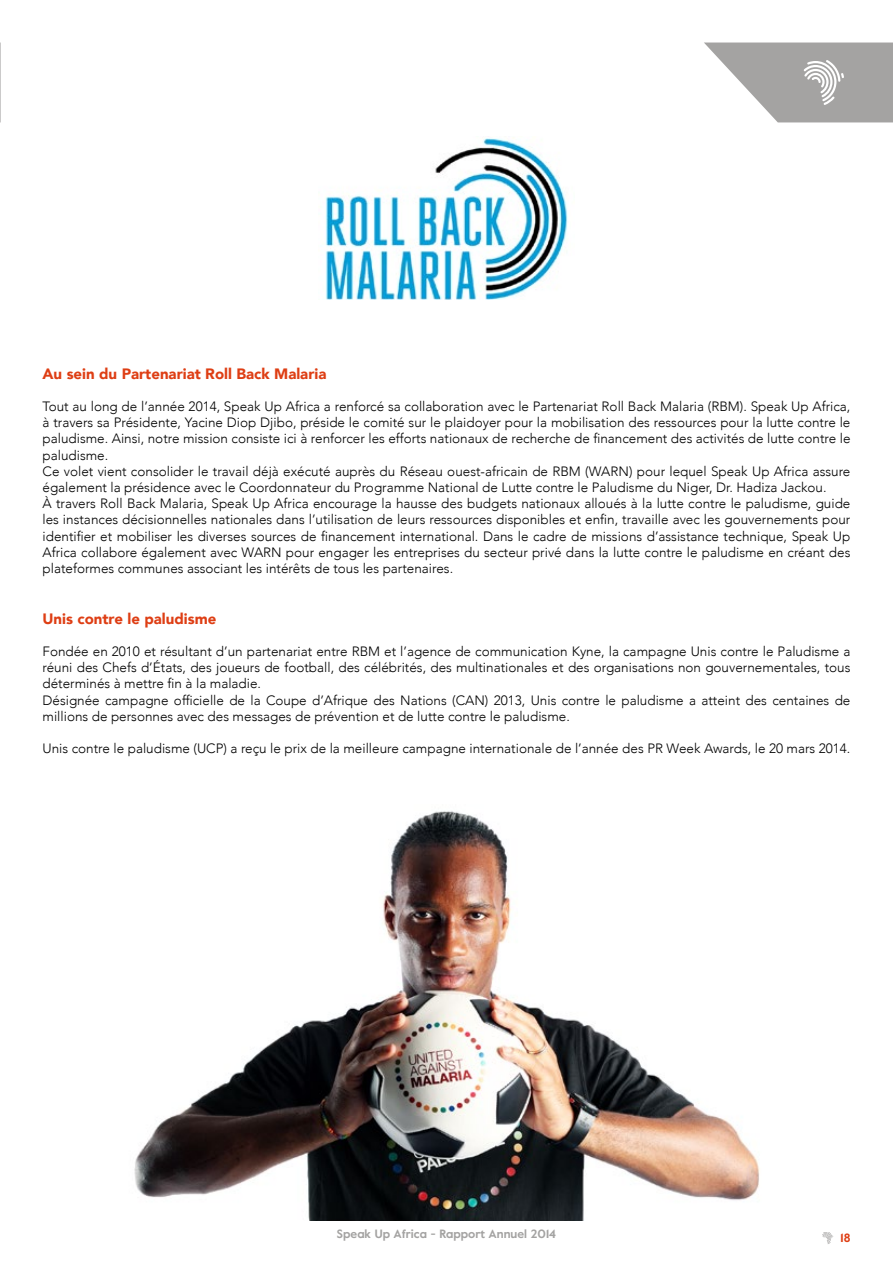
<style>
.page{position:relative;width:893px;height:1263px;background:#fff}
.page>*{position:absolute;margin:0;border:0;box-sizing:border-box;transform-origin:0 0}
.t1{font:900 15px "Avenir";color:#de3e14}
.t2{font:300 13.5px/16.2px "Avenir";color:#000}
.t3{font:12px "Value Sans";color:#a4a3a2}
.t4{font:12px "Value Sans";color:#de3e14}
</style>
<div class="page">
<svg style="left:822px;top:1232px;width:11px;height:12px"></svg>
<svg style="left:0;top:43px;width:1px;height:79px"></svg>
<svg style="left:704px;top:43px;width:189px;height:79px"></svg>
<img style="left:325px;top:138px;width:243px;height:161px">
<img style="left:134px;top:811px;width:626px;height:409px">
<p class="t1" style="left:43px;top:361px;width:285px">Au sein du Partenariat Roll Back Malaria</p>
<p class="t2" style="left:43px;top:398px;width:809px">Tout au long de l’année 2014, Speak Up Africa a renforcé sa collaboration avec le Partenariat Roll Back Malaria (RBM). Speak Up Africa, à travers sa Présidente, Yacine Diop Djibo, préside le comité sur le plaidoyer pour la mobilisation des ressources pour la lutte contre le paludisme. Ainsi, notre mission consiste ici à renforcer les efforts nationaux de recherche de financement des activités de lutte contre le paludisme.<br>Ce volet vient consolider le travail déjà exécuté auprès du Réseau ouest-africain de RBM (WARN) pour lequel Speak Up Africa assure également la présidence avec le Coordonnateur du Programme National de Lutte contre le Paludisme du Niger, Dr. Hadiza Jackou.<br>À travers Roll Back Malaria, Speak Up Africa encourage la hausse des budgets nationaux alloués à la lutte contre le paludisme, guide les instances décisionnelles nationales dans l’utilisation de leurs ressources disponibles et enfin, travaille avec les gouvernements pour identifier et mobiliser les diverses sources de financement international. Dans le cadre de missions d’assistance technique, Speak Up Africa collabore également avec WARN pour engager les entreprises du secteur privé dans la lutte contre le paludisme en créant des plateformes communes associant les intérêts de tous les partenaires.</p>
<p class="t1" style="left:43px;top:605px;width:175px">Unis contre le paludisme</p>
<p class="t2" style="left:43px;top:643px;width:809px">Fondée en 2010 et résultant d’un partenariat entre RBM et l’agence de communication Kyne, la campagne Unis contre le Paludisme a réuni des Chefs d’États, des joueurs de football, des célébrités, des multinationales et des organisations non gouvernementales, tous déterminés à mettre fin à la maladie.<br>Désignée campagne officielle de la Coupe d’Afrique des Nations (CAN) 2013, Unis contre le paludisme a atteint des centaines de millions de personnes avec des messages de prévention et de lutte contre le paludisme.</p>
<p class="t2" style="left:43px;top:740px;width:809px">Unis contre le paludisme (UCP) a reçu le prix de la meilleure campagne internationale de l’année des PR Week Awards, le 20 mars 2014.</p>
<p class="t3" style="left:337px;top:1225px;width:221px">Speak Up Africa - Rapport Annuel 2014</p>
<p class="t4" style="left:840px;top:1229px;width:11px">18</p>
</div>
